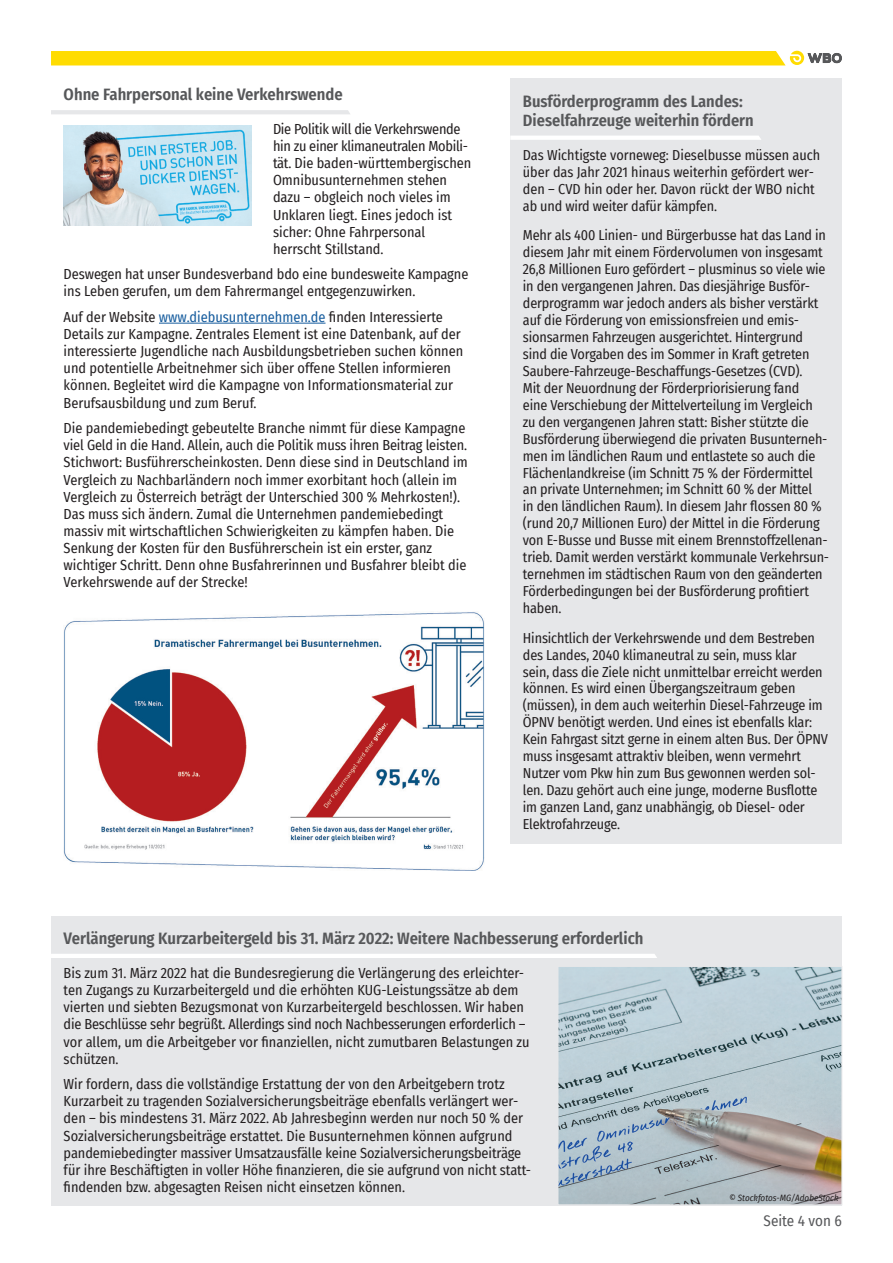
<style>
.page{position:relative;width:893px;height:1263px;background:#fff}
.page>*{position:absolute;margin:0;border:0;box-sizing:border-box;transform-origin:0 0}
.t1{font:600 16.5px "Fira Sans Condensed";color:#57585a}
.t2{font:600 16.35px/19.6px "Fira Sans Condensed";color:#57585a}
.t3{font:15px "Fira Sans Condensed";color:#57585a}
.t4{font:14.25px/17.1px "Fira Sans Condensed";color:#231f20}
.t5{font:14.1px/17px "Fira Sans Condensed";letter-spacing:-.01em;color:#231f20}
.t6{font:italic 9px "Fira Sans Condensed";color:#231f20}
.s1{color:#175d9e}
</style>
<div class="page">
<svg style="left:51px;top:51px;width:791px;height:14px;background:#fbda0e"></svg>
<div style="left:510px;top:79px;width:332px;height:765px;background:#e6e7e9"></div>
<svg style="left:510px;top:136px;width:251px;height:4px"></svg>
<div style="left:51px;top:916px;width:791px;height:289px;background:#e6e7e9"></div>
<hr style="left:51px;top:954px;width:606px;height:4px;background:#fff">
<hr style="left:159px;top:323px;width:166px;height:1px;background:#175d9e">
<svg style="left:51px;top:110px;width:299px;height:4px"></svg>
<img style="left:64px;top:125px;width:188px;height:101px">
<img style="left:64px;top:612px;width:421px;height:258px">
<img style="left:560px;top:968px;width:280px;height:235px">
<div style="left:558px;top:966px;width:284px;height:239px;border:1px solid #e6e7e9"></div>
<p class="t1" style="left:64px;top:81px;width:281px">Ohne Fahrpersonal keine Verkehrswende</p>
<p class="t4" style="left:273px;top:120px;width:200px">Die Politik will die Verkehrswende hin zu einer klimaneutralen Mobili&shy;tät. Die baden-württembergischen<br>Omnibusunternehmen stehen dazu – obgleich noch vieles im<br>Unklaren liegt. Eines jedoch ist sicher: Ohne Fahrpersonal herrscht Stillstand.</p>
<p class="t4" style="left:64px;top:265px;width:406px">Deswegen hat unser Bundesverband bdo eine bundesweite Kampagne ins Leben gerufen, um dem Fahrermangel entgegenzuwirken.</p>
<p class="t4" style="left:64px;top:308px;width:401px">Auf der Website <span class="s1">www.diebusunternehmen.de</span> finden Interessierte Details zur Kampagne. Zentrales Element ist eine Datenbank, auf der interessierte Jugendliche nach Ausbildungsbetrieben suchen können und potentielle Arbeitnehmer sich über offene Stellen informieren können. Begleitet wird die Kampagne von Informationsmaterial zur Berufsausbildung und zum Beruf.</p>
<p class="t4" style="left:64px;top:419px;width:406px">Die pandemiebedingt gebeutelte Branche nimmt für diese Kampagne viel Geld in die Hand. Allein, auch die Politik muss ihren Beitrag leisten.<br>Stichwort: Busführerscheinkosten. Denn diese sind in Deutschland im Vergleich zu Nachbarländern noch immer exorbitant hoch (allein im Vergleich zu Österreich beträgt der Unterschied 300 % Mehrkosten!).<br>Das muss sich ändern. Zumal die Unternehmen pandemiebedingt massiv mit wirtschaftlichen Schwierigkeiten zu kämpfen haben. Die Senkung der Kosten für den Busführerschein ist ein erster, ganz wichtiger Schritt. Denn ohne Busfahrerinnen und Busfahrer bleibt die Verkehrswende auf der Strecke!</p>
<p class="t2" style="left:523px;top:90px;width:232px">Busförderprogramm des Landes:<br>Dieselfahrzeuge weiterhin fördern</p>
<p class="t5" style="left:523px;top:146px;width:299px">Das Wichtigste vorneweg: Dieselbusse müssen auch über das Jahr 2021 hinaus weiterhin gefördert wer&shy;den – CVD hin oder her. Davon rückt der WBO nicht ab und wird weiter dafür kämpfen.</p>
<p class="t5" style="left:523px;top:227px;width:308px">Mehr als 400 Linien- und Bürgerbusse hat das Land in diesem Jahr mit einem Fördervolumen von insgesamt 26,8 Millionen Euro gefördert – plusminus so viele wie in den vergangenen Jahren. Das diesjährige Busför&shy;derprogramm war jedoch anders als bisher verstärkt auf die Förderung von emissionsfreien und emis&shy;sionsarmen Fahrzeugen ausgerichtet. Hintergrund sind die Vorgaben des im Sommer in Kraft getreten Saubere-Fahrzeuge-Beschaffungs-Gesetzes (CVD).<br>Mit der Neuordnung der Förderpriorisierung fand<br>eine Verschiebung der Mittelverteilung im Vergleich<br>zu den vergangenen Jahren statt: Bisher stützte die Busförderung überwiegend die privaten Busunterneh&shy;men im ländlichen Raum und entlastete so auch die Flächenlandkreise (im Schnitt 75 % der Fördermittel an private Unternehmen; im Schnitt 60 % der Mittel<br>in den ländlichen Raum). In diesem Jahr flossen 80 % (rund 20,7 Millionen Euro) der Mittel in die Förderung von E-Busse und Busse mit einem Brennstoffzellenan&shy;trieb. Damit werden verstärkt kommunale Verkehrsun&shy;ternehmen im städtischen Raum von den geänderten Förderbedingungen bei der Busförderung profitiert haben.</p>
<p class="t5" style="left:523px;top:629px;width:307px">Hinsichtlich der Verkehrswende und dem Bestreben des Landes, 2040 klimaneutral zu sein, muss klar<br>sein, dass die Ziele nicht unmittelbar erreicht werden können. Es wird einen Übergangszeitraum geben (müssen), in dem auch weiterhin Diesel-Fahrzeuge im ÖPNV benötigt werden. Und eines ist ebenfalls klar:<br>Kein Fahrgast sitzt gerne in einem alten Bus. Der ÖPNV muss insgesamt attraktiv bleiben, wenn vermehrt Nutzer vom Pkw hin zum Bus gewonnen werden sol&shy;len. Dazu gehört auch eine junge, moderne Busflotte im ganzen Land, ganz unabhängig, ob Diesel- oder Elektrofahrzeuge.</p>
<p class="t1" style="left:64px;top:925px;width:581px">Verlängerung Kurzarbeitergeld bis 31. März 2022: Weitere Nachbesserung erforderlich</p>
<p class="t4" style="left:64px;top:964px;width:467px">Bis zum 31. März 2022 hat die Bundesregierung die Verlängerung des erleichter&shy;ten Zugangs zu Kurzarbeitergeld und die erhöhten KUG-Leistungssätze ab dem vierten und siebten Bezugsmonat von Kurzarbeitergeld beschlossen. Wir haben die Beschlüsse sehr begrüßt. Allerdings sind noch Nachbesserungen erforderlich – vor allem, um die Arbeitgeber vor finanziellen, nicht zumutbaren Belastungen zu schützen.</p>
<p class="t4" style="left:64px;top:1075px;width:469px">Wir fordern, dass die vollständige Erstattung der von den Arbeitgebern trotz Kurzarbeit zu tragenden Sozialversicherungsbeiträge ebenfalls verlängert wer&shy;den – bis mindestens 31. März 2022. Ab Jahresbeginn werden nur noch 50 % der Sozialversicherungsbeiträge erstattet. Die Busunternehmen können aufgrund pandemiebedingter massiver Umsatzausfälle keine Sozialversicherungsbeiträge für ihre Beschäftigten in voller Höhe finanzieren, die sie aufgrund von nicht statt&shy;findenden bzw. abgesagten Reisen nicht einsetzen können.</p>
<p class="t6" style="left:729px;top:1191px;width:111px">© Stockfotos-MG/AdobeStock</p>
<p class="t3" style="left:763px;top:1209px;width:80px">Seite 4 von 6</p>
</div>
